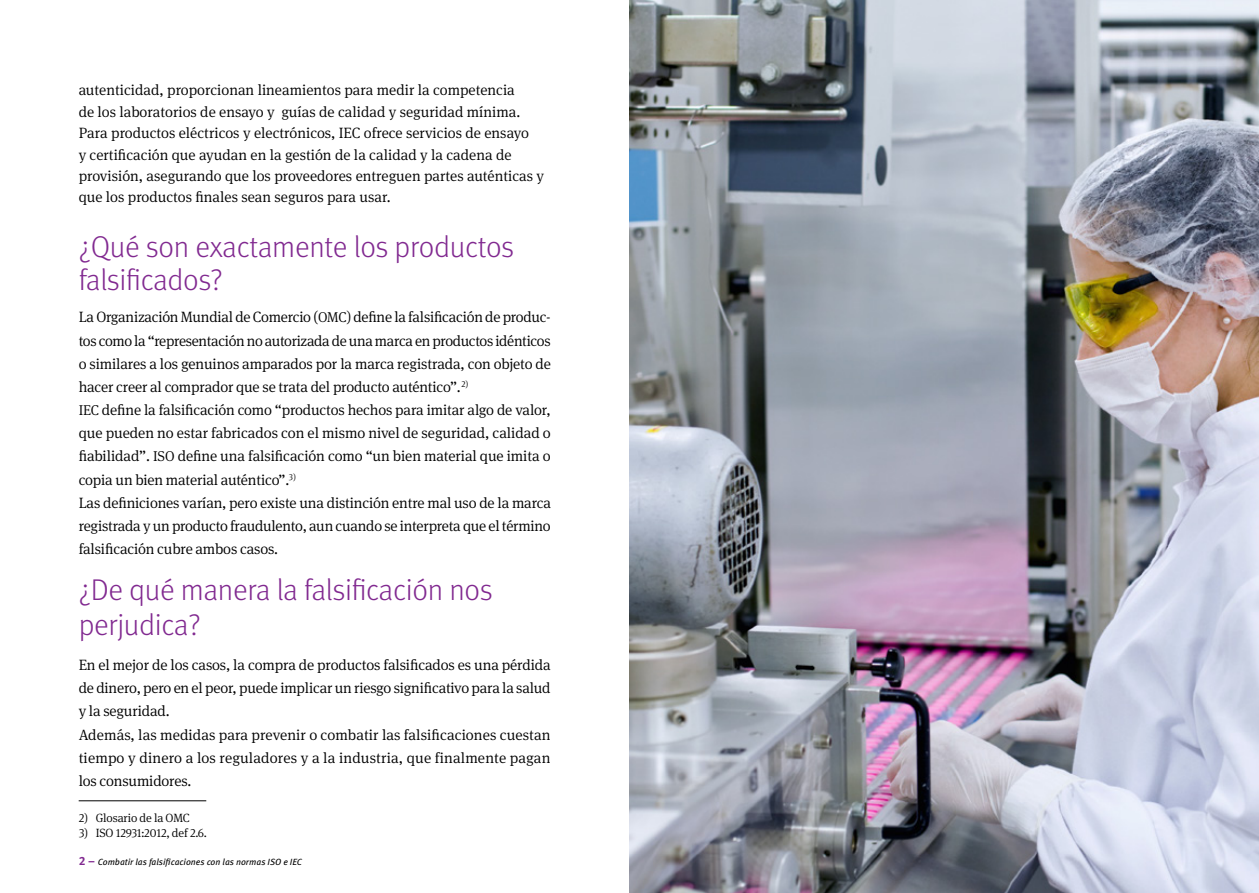
<style>
.page{position:relative;width:1259px;height:893px;background:#fff}
.page>*{position:absolute;margin:0;border:0;box-sizing:border-box;transform-origin:0 0}
.t1{font:300 30px/33px "Meta Pro";letter-spacing:-.01em;color:#812990}
.t2{font:300 15px/23.1px "Meta Serif Pro";letter-spacing:-.01em;color:#000}
.t3{font:300 12px "Meta Serif Pro";letter-spacing:-.01em;color:#000}
.t4{font:italic 9px "Meta Pro";color:#000}
.s1{font-size:14.25px}
.s2{font-weight:700;font-style:normal;font-size:12px;color:#812990}
</style>
<div class="page">
<img style="left:629px;top:0;width:630px;height:893px">
<hr style="left:79px;top:800px;width:127px;height:1px;background:#000">
<p class="t2" style="left:79px;top:79px;width:467px;line-height:21.5px">autenticidad, proporcionan lineamientos para medir la competencia<br>de los laboratorios de ensayo y guías de calidad y seguridad mínima.<br>Para productos eléctricos y electrónicos, IEC ofrece servicios de ensayo<br>y certificación que ayudan en la gestión de la calidad y la cadena de provisión, asegurando que los proveedores entreguen partes auténticas y que los productos finales sean seguros para usar.</p>
<h1 class="t1" style="left:79px;top:228px;width:437px">¿Qué son exactamente los productos falsificados?</h1>
<p class="t2" style="left:79px;top:305px;width:474px">La Organización Mundial de Comercio (<span class="s1">OMC</span>) define la falsificación de produc&shy;tos como la “representación no autorizada de una marca en productos idénticos o similares a los genuinos amparados por la marca registrada, con objeto de hacer creer al comprador que se trata del producto auténtico”.<sup>2)<br></sup><span class="s1">IEC</span> define la falsificación como “productos hechos para imitar algo de valor, que pueden no estar fabricados con el mismo nivel de seguridad, calidad o fiabilidad”. <span class="s1">ISO</span> define una falsificación como “un bien material que imita o copia un bien material auténtico”.<sup>3)<br></sup>Las definiciones varían, pero existe una distinción entre mal uso de la marca registrada y un producto fraudulento, aun cuando se interpreta que el término falsificación cubre ambos casos.</p>
<h1 class="t1" style="left:79px;top:571px;width:415px;line-height:34.8px">¿De qué manera la falsificación nos perjudica?</h1>
<p class="t2" style="left:79px;top:652px;width:473px">En el mejor de los casos, la compra de productos falsificados es una pérdida de dinero, pero en el peor, puede implicar un riesgo significativo para la salud y la seguridad.<br>Además, las medidas para prevenir o combatir las falsificaciones cuestan tiempo y dinero a los reguladores y a la industria, que finalmente pagan los consumidores.</p>
<p class="t3" style="left:79px;top:809px;width:113px">2) Glosario de la OMC</p>
<p class="t3" style="left:79px;top:824px;width:130px">3) ISO 12931:2012, def 2.6.</p>
<p class="t4" style="left:79px;top:855px;width:225px"><span class="s2">2 –</span> Combatir las falsificaciones con las normas ISO e IEC</p>
</div>
